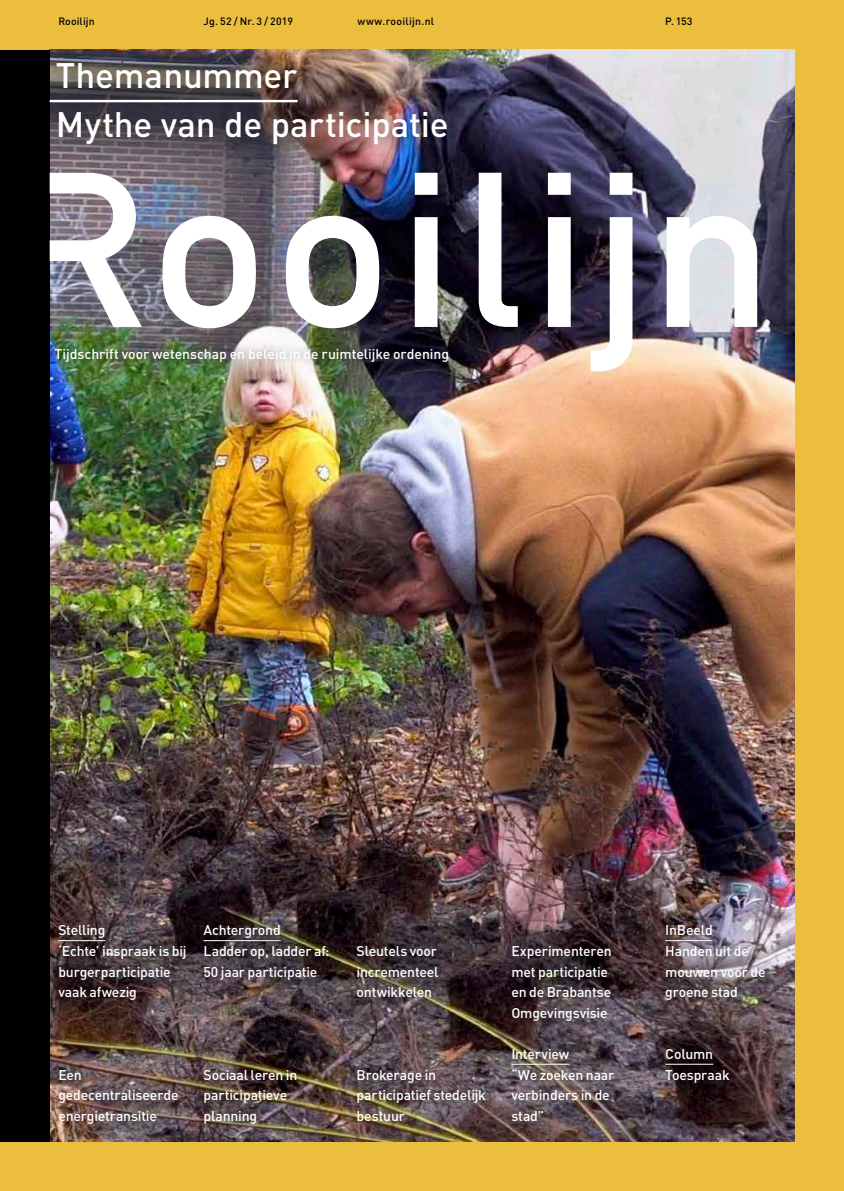
<style>
.page{position:relative;width:844px;height:1191px;background:#fff}
.page>*{position:absolute;margin:0;border:0;box-sizing:border-box;transform-origin:0 0}
.t1{font:500 35px/49px "DIN";letter-spacing:-.005em;color:#fff}
.t2{font:500 14px/20.7px "DIN";letter-spacing:-.015em;color:#fff}
.t3{font:500 10.5px "DIN";letter-spacing:.025em;color:#000}
</style>
<div class="page">
<div style="left:0;top:0;width:843px;height:1191px;background:#ecbe3d"></div>
<img style="left:50px;top:50px;width:744px;height:1091px">
<div style="left:0;top:50px;width:50px;height:1091px;background:#000"></div>
<div style="left:192px;top:914px;width:154px;height:84px;background:#000;opacity:.7"></div>
<hr style="left:203px;top:940px;width:78px;height:1px;background:#fff">
<div style="left:345px;top:933px;width:111px;height:84px;background:#000;opacity:.7"></div>
<div style="left:47px;top:913px;width:158px;height:105px;background:#000;opacity:.7"></div>
<hr style="left:58px;top:940px;width:47px;height:1px;background:#fff">
<div style="left:47px;top:1057px;width:150px;height:85px;background:#000;opacity:.7"></div>
<div style="left:345px;top:1057px;width:158px;height:83px;background:#000;opacity:.7"></div>
<div style="left:499px;top:933px;width:131px;height:106px;background:#000;opacity:.7"></div>
<div style="left:192px;top:1058px;width:123px;height:84px;background:#000;opacity:.7"></div>
<div style="left:653px;top:913px;width:131px;height:106px;background:#000;opacity:.7"></div>
<hr style="left:665px;top:940px;width:47px;height:1px;background:#fff">
<div style="left:653px;top:1037px;width:94px;height:63px;background:#000;opacity:.7"></div>
<hr style="left:665px;top:1063px;width:48px;height:1px;background:#fff">
<div style="left:499px;top:1037px;width:132px;height:103px;background:#000;opacity:.7"></div>
<hr style="left:511px;top:1063px;width:58px;height:1px;background:#fff">
<div style="left:34px;top:44px;width:436px;height:123px;background:#000;opacity:.75"></div>
<hr style="left:50px;top:100px;width:247px;height:2px;background:#fff">
<svg style="left:162px;top:216px;width:94px;height:112px;background:#bdbbbe"></svg>
<svg style="left:286px;top:216px;width:93px;height:112px;background:#aeafaf"></svg>
<svg style="left:414px;top:173px;width:23px;height:154px;background:#d4d3d7"></svg>
<svg style="left:478px;top:173px;width:39px;height:154px;background:#a2a1a7"></svg>
<svg style="left:547px;top:173px;width:23px;height:154px;background:#d3d2d5"></svg>
<svg style="left:590px;top:173px;width:42px;height:198px;background:#9e9aa5"></svg>
<svg style="left:666px;top:216px;width:91px;height:111px;background:#edeef1"></svg>
<svg style="left:50px;top:173px;width:92px;height:154px;background:#b4b1b9"></svg>
<div style="left:47px;top:340px;width:411px;height:31px;background:#000;opacity:.41"></div>
<p class="t3" style="left:58px;top:14px;width:38px">Rooilijn</p>
<p class="t3" style="left:203px;top:14px;width:91px">Jg. 52 / Nr. 3 / 2019</p>
<p class="t3" style="left:357px;top:14px;width:78px">www.rooilijn.nl</p>
<p class="t3" style="left:665px;top:14px;width:29px">P. 153</p>
<h1 class="t1" style="left:56px;top:49px;width:394px">Themanummer<br>Mythe van de participatie</h1>
<p class="t2" style="left:55px;top:343px;width:396px">Tijdschrift voor wetenschap en beleid in de ruimtelijke ordening</p>
<p class="t2" style="left:58px;top:919px;width:130px">Stelling<br>‘Echte’ inspraak is bij burgerparticipatie vaak afwezig</p>
<p class="t2" style="left:203px;top:919px;width:127px">Achtergrond<br>Ladder op, ladder af:<br>50 jaar participatie</p>
<p class="t2" style="left:356px;top:940px;width:83px;text-align:justify">Sleutels voor incrementeel ontwikkelen</p>
<p class="t2" style="left:203px;top:1063px;width:95px">Sociaal leren in participatieve planning</p>
<p class="t2" style="left:58px;top:1063px;width:122px">Een gedecentraliseerde energietransitie</p>
<p class="t2" style="left:356px;top:1063px;width:131px">Brokerage in participatief stedelijk bestuur</p>
<p class="t2" style="left:511px;top:940px;width:102px">Experimenteren met participatie en de Brabantse<br>Omgevingsvisie</p>
<p class="t2" style="left:511px;top:1043px;width:104px">Interview<br>“We zoeken naar verbinders in de stad”</p>
<p class="t2" style="left:665px;top:919px;width:102px">InBeeld<br>Handen uit de mouwen voor de groene stad</p>
<p class="t2" style="left:665px;top:1043px;width:66px">Column<br>Toespraak</p>
</div>
